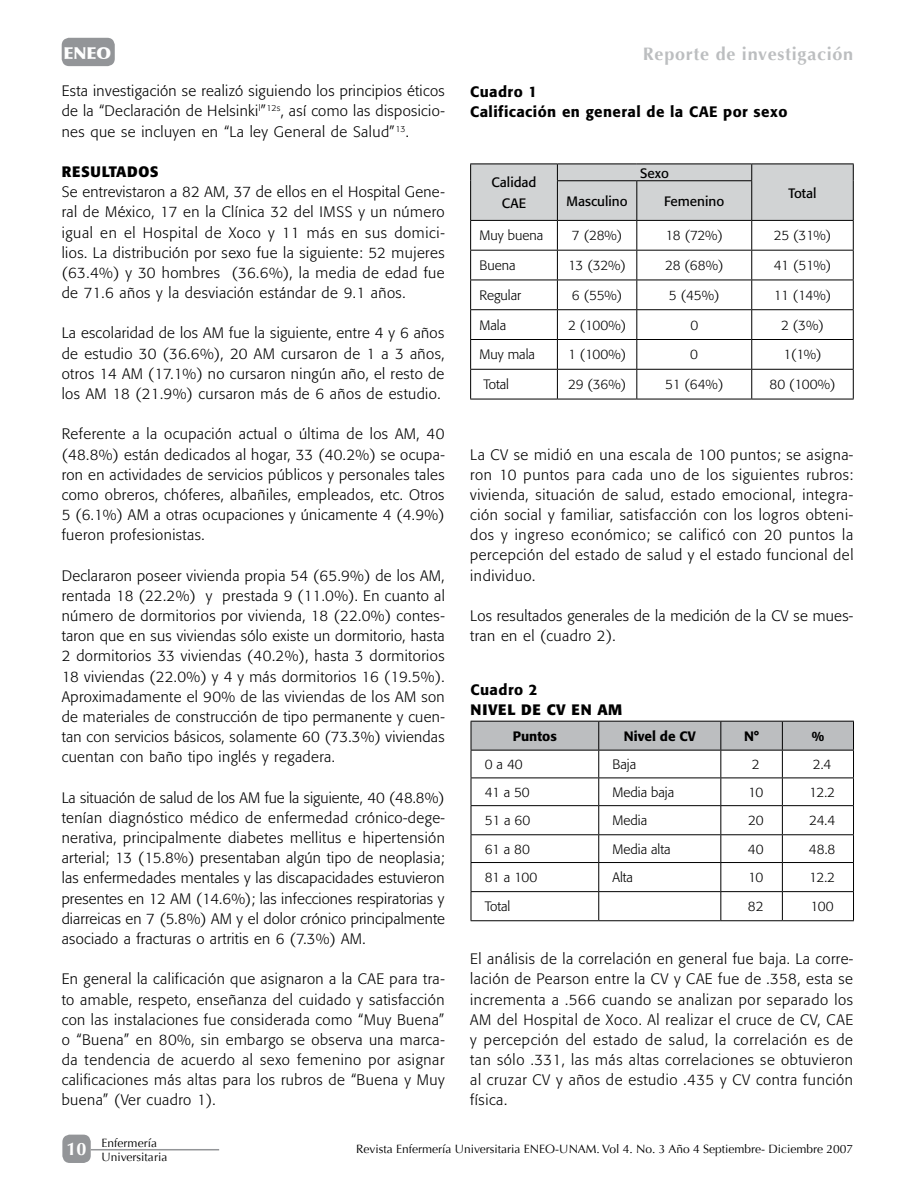
<style>
.page{position:relative;width:915px;height:1191px;background:#fff}
.page>*{position:absolute;margin:0;border:0;box-sizing:border-box;transform-origin:0 0}
.t1{font:700 18px "Optima";letter-spacing:.04em;color:#bcbec0}
.t2{font:700 18px "Optima";color:#fff}
.t3{font:900 16.5px "Optima";color:#fff}
.t4{font:300 15px/20.2px "Formata";letter-spacing:.03em;color:#000;text-align:justify}
.t5{font:500 15px/20.2px "Formata";letter-spacing:.03em;color:#000}
.t6{font:700 15px "Formata";letter-spacing:.06em;color:#000}
.t7{font:300 13.5px "Formata";color:#000}
.t8{font:13.5px/20.2px "Formata";color:#000;text-align:center}
.t9{font:500 13.5px "Formata";color:#000}
.t10{font:12px/14.4px "Optima";color:#000}
</style>
<div class="page">
<div style="left:62px;top:1134px;width:29px;height:29px;background:#939598;border-radius:7px"></div>
<hr style="left:91px;top:1149px;width:128px;height:1px;background:#939598">
<div style="left:62px;top:38px;width:53px;height:28px;background:#939598;border-radius:7px"></div>
<hr style="left:470px;top:163px;width:87px;height:1px;background:#000">
<hr style="left:557px;top:163px;width:79px;height:1px;background:#000">
<hr style="left:636px;top:163px;width:115px;height:1px;background:#000">
<hr style="left:751px;top:163px;width:102px;height:1px;background:#000">
<svg style="left:470px;top:164px;width:383px;height:235px"></svg>
<hr style="left:470px;top:399px;width:87px;height:1px;background:#000">
<hr style="left:557px;top:399px;width:79px;height:1px;background:#000">
<hr style="left:636px;top:399px;width:115px;height:1px;background:#000">
<hr style="left:751px;top:399px;width:102px;height:1px;background:#000">
<svg style="left:470px;top:721px;width:383px;height:199px"></svg>
<hr style="left:470px;top:920px;width:128px;height:1px;background:#000">
<hr style="left:598px;top:920px;width:122px;height:1px;background:#000">
<hr style="left:720px;top:920px;width:62px;height:1px;background:#000">
<hr style="left:782px;top:920px;width:71px;height:1px;background:#000">
<p class="t3" style="left:63px;top:43px;width:49px">ENEO</p>
<p class="t4" style="left:62px;top:81px;width:384px">Esta investigación se realizó siguiendo los principios éticos de la “Declaración de Helsinki<sup>l</sup>”<sup>12s</sup>, así como las disposicio&shy;nes que se incluyen en “La ley General de Salud”<sup>13</sup>.</p>
<p class="t6" style="left:62px;top:162px;width:98px">RESULTADOS</p>
<p class="t4" style="left:62px;top:182px;width:384px">Se entrevistaron a 82 AM, 37 de ellos en el Hospital Gene&shy;ral de México, 17 en la Clínica 32 del IMSS y un número igual en el Hospital de Xoco y 11 más en sus domici&shy;lios. La distribución por sexo fue la siguiente: 52 mujeres (63.4%) y 30 hombres (36.6%), la media de edad fue de 71.6 años y la desviación estándar de 9.1 años.</p>
<p class="t4" style="left:62px;top:323px;width:384px">La escolaridad de los AM fue la siguiente, entre 4 y 6 años de estudio 30 (36.6%), 20 AM cursaron de 1 a 3 años, otros 14 AM (17.1%) no cursaron ningún año, el resto de los AM 18 (21.9%) cursaron más de 6 años de estudio.</p>
<p class="t4" style="left:62px;top:424px;width:384px">Referente a la ocupación actual o última de los AM, 40 (48.8%) están dedicados al hogar, 33 (40.2%) se ocupa&shy;ron en actividades de servicios públicos y personales tales como obreros, chóferes, albañiles, empleados, etc. Otros 5 (6.1%) AM a otras ocupaciones y únicamente 4 (4.9%) fueron profesionistas.</p>
<p class="t4" style="left:62px;top:565px;width:384px">Declararon poseer vivienda propia 54 (65.9%) de los AM, rentada 18 (22.2%) y prestada 9 (11.0%). En cuanto al número de dormitorios por vivienda, 18 (22.0%) contes&shy;taron que en sus viviendas sólo existe un dormitorio, hasta 2 dormitorios 33 viviendas (40.2%), hasta 3 dormitorios 18 viviendas (22.0%) y 4 y más dormitorios 16 (19.5%).<br>Aproximadamente el 90% de las viviendas de los AM son de materiales de construcción de tipo permanente y cuen&shy;tan con servicios básicos, solamente 60 (73.3%) viviendas cuentan con baño tipo inglés y regadera.</p>
<p class="t4" style="left:62px;top:787px;width:385px">La situación de salud de los AM fue la siguiente, 40 (48.8%) tenían diagnóstico médico de enfermedad crónico-dege&shy;nerativa, principalmente diabetes mellitus e hipertensión arterial; 13 (15.8%) presentaban algún tipo de neoplasia; las enfermedades mentales y las discapacidades estuvieron presentes en 12 AM (14.6%); las infecciones respiratorias y diarreicas en 7 (5.8%) AM y el dolor crónico principalmente asociado a fracturas o artritis en 6 (7.3%) AM.</p>
<p class="t4" style="left:62px;top:969px;width:384px">En general la calificación que asignaron a la CAE para tra&shy;to amable, respeto, enseñanza del cuidado y satisfacción con las instalaciones fue considerada como “Muy Buena” o “Buena” en 80%, sin embargo se observa una marca&shy;da tendencia de acuerdo al sexo femenino por asignar calificaciones más altas para los rubros de “Buena y Muy buena” (Ver cuadro 1).</p>
<p class="t1" style="left:642px;top:43px;width:212px">Reporte de investigación</p>
<p class="t5" style="left:470px;top:81px;width:229px">Cuadro 1<br>Calificación en general de la CAE</p>
<p class="t5" style="left:723px;top:102px;width:66px">por sexo</p>
<p class="t8" style="left:491px;top:172px;width:46px">Calidad<br>CAE</p>
<p class="t8" style="left:640px;top:163px;width:30px">Sexo</p>
<p class="t8" style="left:566px;top:191px;width:63px">Masculino</p>
<p class="t8" style="left:664px;top:191px;width:61px">Femenino</p>
<p class="t8" style="left:788px;top:183px;width:30px">Total</p>
<p class="t7" style="left:479px;top:228px;width:65px">Muy buena</p>
<p class="t7" style="left:571px;top:228px;width:52px">7 (28%)</p>
<p class="t7" style="left:665px;top:228px;width:59px">18 (72%)</p>
<p class="t7" style="left:773px;top:228px;width:59px">25 (31%)</p>
<p class="t7" style="left:479px;top:257px;width:38px">Buena</p>
<p class="t7" style="left:568px;top:257px;width:59px">13 (32%)</p>
<p class="t7" style="left:665px;top:257px;width:60px">28 (68%)</p>
<p class="t7" style="left:773px;top:257px;width:59px">41 (51%)</p>
<p class="t7" style="left:479px;top:287px;width:43px">Regular</p>
<p class="t7" style="left:571px;top:287px;width:52px">6 (55%)</p>
<p class="t7" style="left:668px;top:287px;width:52px">5 (45%)</p>
<p class="t7" style="left:773px;top:287px;width:59px">11 (14%)</p>
<p class="t7" style="left:479px;top:317px;width:28px">Mala</p>
<p class="t7" style="left:568px;top:317px;width:59px">2 (100%)</p>
<p class="t7" style="left:690px;top:317px;width:9px">0</p>
<p class="t7" style="left:780px;top:317px;width:44px">2 (3%)</p>
<p class="t7" style="left:479px;top:347px;width:57px">Muy mala</p>
<p class="t7" style="left:568px;top:347px;width:59px">1 (100%)</p>
<p class="t7" style="left:690px;top:347px;width:9px">0</p>
<p class="t7" style="left:783px;top:347px;width:40px">1(1%)</p>
<p class="t7" style="left:483px;top:376px;width:27px">Total</p>
<p class="t7" style="left:568px;top:376px;width:59px">29 (36%)</p>
<p class="t7" style="left:665px;top:376px;width:60px">51 (64%)</p>
<p class="t7" style="left:769px;top:376px;width:67px">80 (100%)</p>
<p class="t4" style="left:470px;top:444px;width:384px">La CV se midió en una escala de 100 puntos; se asigna&shy;ron 10 puntos para cada uno de los siguientes rubros: vivienda, situación de salud, estado emocional, integra&shy;ción social y familiar, satisfacción con los logros obteni&shy;dos y ingreso económico; se calificó con 20 puntos la percepción del estado de salud y el estado funcional del individuo.</p>
<p class="t4" style="left:470px;top:606px;width:384px">Los resultados generales de la medición de la CV se mues&shy;tran en el (cuadro 2).</p>
<p class="t5" style="left:470px;top:679px;width:68px">Cuadro 2</p>
<p class="t6" style="left:470px;top:700px;width:153px">NIVEL DE CV EN AM</p>
<p class="t9" style="left:512px;top:728px;width:45px">Puntos</p>
<p class="t9" style="left:623px;top:728px;width:65px">Nivel de CV</p>
<p class="t9" style="left:744px;top:728px;width:16px">N°</p>
<p class="t9" style="left:811px;top:728px;width:14px">%</p>
<p class="t7" style="left:484px;top:756px;width:39px">0 a 40</p>
<p class="t7" style="left:612px;top:756px;width:25px">Baja</p>
<p class="t7" style="left:751px;top:756px;width:9px">2</p>
<p class="t7" style="left:812px;top:756px;width:20px">2.4</p>
<p class="t7" style="left:484px;top:784px;width:47px">41 a 50</p>
<p class="t7" style="left:612px;top:784px;width:63px">Media baja</p>
<p class="t7" style="left:748px;top:784px;width:17px">10</p>
<p class="t7" style="left:809px;top:784px;width:27px">12.2</p>
<p class="t7" style="left:484px;top:812px;width:47px">51 a 60</p>
<p class="t7" style="left:612px;top:812px;width:36px">Media</p>
<p class="t7" style="left:747px;top:812px;width:17px">20</p>
<p class="t7" style="left:808px;top:812px;width:28px">24.4</p>
<p class="t7" style="left:484px;top:841px;width:47px">61 a 80</p>
<p class="t7" style="left:612px;top:841px;width:59px">Media alta</p>
<p class="t7" style="left:747px;top:841px;width:17px">40</p>
<p class="t7" style="left:808px;top:841px;width:28px">48.8</p>
<p class="t7" style="left:484px;top:869px;width:54px">81 a 100</p>
<p class="t7" style="left:612px;top:869px;width:22px">Alta</p>
<p class="t7" style="left:748px;top:869px;width:17px">10</p>
<p class="t7" style="left:809px;top:869px;width:27px">12.2</p>
<p class="t7" style="left:484px;top:898px;width:27px">Total</p>
<p class="t7" style="left:747px;top:898px;width:17px">82</p>
<p class="t7" style="left:810px;top:898px;width:25px">100</p>
<p class="t4" style="left:470px;top:949px;width:384px">El análisis de la correlación en general fue baja. La corre&shy;lación de Pearson entre la CV y CAE fue de .358, esta se incrementa a .566 cuando se analizan por separado los AM del Hospital de Xoco. Al realizar el cruce de CV, CAE y percepción del estado de salud, la correlación es de tan sólo .331, las más altas correlaciones se obtuvieron al cruzar CV y años de estudio .435 y CV contra función física.</p>
<p class="t2" style="left:66px;top:1138px;width:22px">10</p>
<p class="t10" style="left:102px;top:1135px;width:67px">Enfermería<br>Universitaria</p>
<p class="t10" style="left:356px;top:1141px;width:498px">Revista Enfermería Universitaria ENEO-UNAM. Vol 4. No. 3 Año 4 Septiembre- Diciembre 2007</p>
</div>
